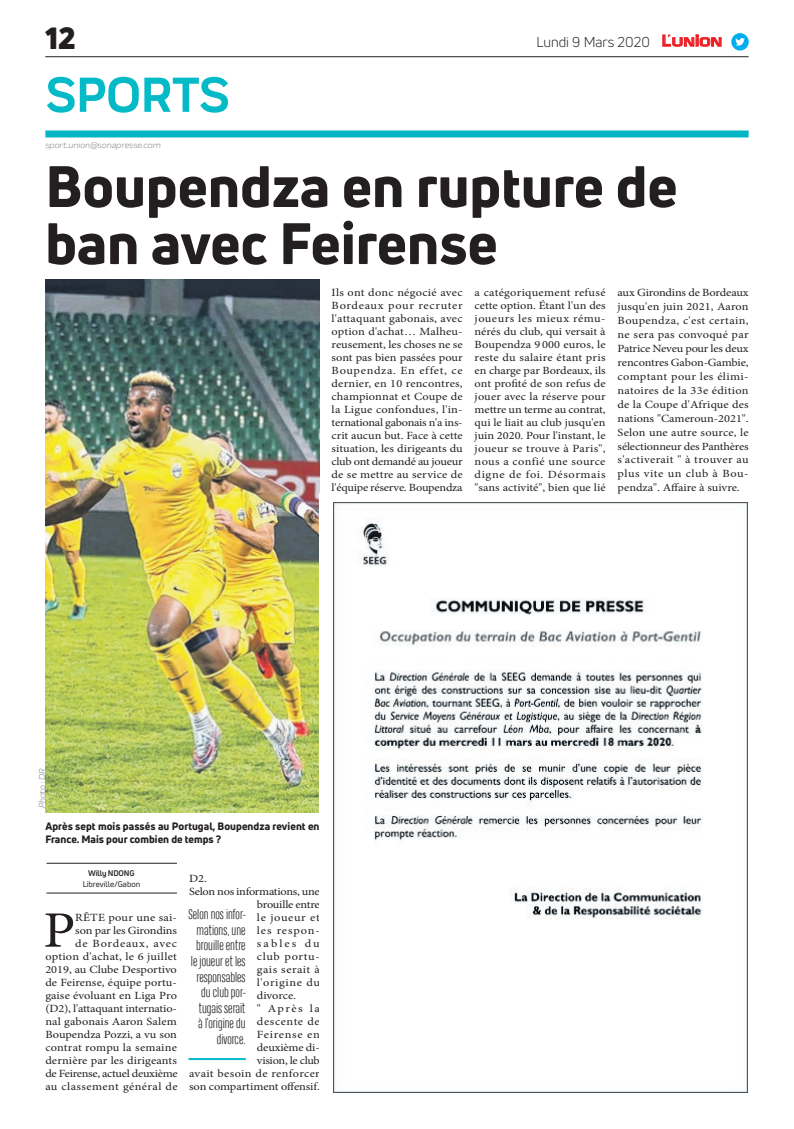
<style>
.page{position:relative;width:794px;height:1129px;background:#fff}
.page>*{position:absolute;margin:0;border:0;box-sizing:border-box;transform-origin:0 0}
.t1{font:800 57px/57px "Uni Neue";color:#231f20}
.t2{font:700 51px "Praktika";color:#03bac6}
.t3{font:51px "Minion Pro";color:#231f20;scale:1.12 1}
.t4{font:900 30px "Uni Neue";color:#231f20}
.t5{font:14px "Uni Neue";color:#231f20}
.t6{font:300 13px/15.6px "Heading Compressed Pro";color:#231f20;text-align:right}
.t7{font:11px/13px "Minion Pro";letter-spacing:.005em;color:#231f20;text-align:justify;scale:1.12 1}
.t8{font:11px "Minion Pro";letter-spacing:-.025em;color:#231f20;scale:1.12 1}
.t9{font:11px "Minion Pro";letter-spacing:.05em;color:#231f20;scale:1.12 1}
.t10{font:11px "Minion Pro";letter-spacing:.03em;color:#231f20;scale:1.12 1}
.t11{font:11px "Minion Pro";letter-spacing:-.02em;color:#231f20;scale:1.12 1}
.t12{font:11px "Minion Pro";letter-spacing:.04em;color:#231f20;scale:1.12 1}
.t13{font:11px "Minion Pro";letter-spacing:-.015em;color:#231f20;scale:1.12 1}
.t14{font:11px "Minion Pro";letter-spacing:.07em;color:#231f20;scale:1.12 1}
.t15{font:11px "Minion Pro";letter-spacing:.045em;color:#231f20;scale:1.12 1}
.t16{font:11px "Minion Pro";letter-spacing:.055em;color:#231f20;scale:1.12 1}
.t17{font:11px "Minion Pro";letter-spacing:.17em;color:#231f20;scale:1.12 1}
.t18{font:800 10.5px/12.6px "Uni Neue";color:#231f20}
.t19{font:italic 9px "Praktika";color:#818386}
.t20{font:8px "Uni Neue";color:#231f20}
.t21{font:700 8px "Uni Neue";letter-spacing:-.02em;color:#231f20}
.s1{font-family:"Eurostile";font-weight:600;font-size:14.9px;color:#ee1d23}
.s2{font-family:"Eurostile";font-weight:600;font-size:11.4px;color:#ee1d23}
</style>
<div class="page">
<hr style="left:45px;top:56px;width:703px;height:1px;background:#231f20">
<div style="left:45px;top:130px;width:703px;height:7px;background:#04b6c5"></div>
<svg style="left:662px;top:34px;width:60px;height:13px"></svg>
<div style="left:731px;top:33px;width:17px;height:18px;background:#00aeef;border-radius:50%"></div>
<svg style="left:735px;top:38px;width:10px;height:8px"></svg>
<hr style="left:188px;top:1057px;width:58px;height:2px;background:#03bac6">
<hr style="left:46px;top:892px;width:131px;height:1px;background:#231f20">
<hr style="left:46px;top:862px;width:131px;height:1px;background:#231f20">
<img style="left:45px;top:279px;width:275px;height:533px">
<img style="left:333px;top:502px;width:414px;height:589px">
<h3 class="t4" style="left:45px;top:17px;width:32px">12</h3>
<h2 class="t2" style="left:46px;top:54px;width:185px">SPORTS</h2>
<p class="t19" style="left:45px;top:139px;width:117px">sport.union@sonapresse.com</p>
<p class="t5" style="left:536px;top:33px;width:187px">Lundi 9 Mars 2020 <span class="s1">L</span><span class="s2">UNION</span></p>
<h1 class="t1" style="left:45px;top:157px;width:634px">Boupendza en rupture de ban avec Feirense</h1>
<p class="t7" style="left:332px;top:286px;width:118px">Ils ont donc négocié avec Bordeaux pour recruter l'attaquant gabonais, avec option d'achat… Malheu&shy;reusement, les choses ne se sont pas bien passées pour Boupendza. En effet, ce dernier, en 10 rencontres, championnat et Coupe de la Ligue confondues, l'in&shy;ternational gabonais n'a ins&shy;crit aucun but. Face à cette situation, les dirigeants du club ont demandé au joueur de se mettre au service de l'équipe réserve. Boupendza</p>
<p class="t7" style="left:474px;top:286px;width:118px">a catégoriquement refusé cette option. Étant l'un des joueurs les mieux rému&shy;nérés du club, qui versait à Boupendza 9 000 euros, le reste du salaire étant pris en charge par Bordeaux, ils ont profité de son refus de jouer avec la réserve pour mettre un terme au contrat, qui le liait au club jusqu'en juin 2020. Pour l'instant, le joueur se trouve à Paris", nous a confié une source digne de foi. Désormais "sans activité", bien que lié</p>
<p class="t7" style="left:617px;top:286px;width:118px;line-height:13.9px">aux Girondins de Bordeaux jusqu'en juin 2021, Aaron Boupendza, c'est certain, ne sera pas convoqué par Patrice Neveu pour les deux rencontres Gabon-Gambie, comptant pour les élimi&shy;natoires de la 33e édition de la Coupe d'Afrique des nations "Cameroun-2021".<br>Selon une autre source, le sélectionneur des Panthères s'activerait " à trouver au plus vite un club à Bou&shy;pendza". Affaire à suivre.</p>
<p class="t19" style="left:36px;top:808px;width:41px;rotate:-90deg">Photo : DR</p>
<p class="t18" style="left:45px;top:819px;width:276px">Après sept mois passés au Portugal, Boupendza revient en<br>France. Mais pour combien de temps ?</p>
<p class="t21" style="left:88px;top:868px;width:48px">Willy NDONG</p>
<p class="t20" style="left:83px;top:878px;width:59px">Libreville/Gabon</p>
<p class="t7" style="left:45px;top:910px;width:120px;text-align:right">RÊTE pour une sai-<br>son par les Girondins<br>de Bordeaux, avec option d'achat, le 6 juillet<br>2019, au Clube Desportivo de Feirense, équipe portu&shy;gaise évoluant en Liga Pro (D2), l'attaquant internatio&shy;nal gabonais Aaron Salem<br>Boupendza Pozzi, a vu son contrat rompu la semaine dernière par les dirigeants de Feirense, actuel deuxième au classement général de</p>
<h2 class="t3" style="left:43px;top:896px;width:30px">P</h2>
<p class="t7" style="left:189px;top:871px;width:17px">D2.</p>
<p class="t8" style="left:189px;top:883px;width:118px">Selon nos informations, une</p>
<p class="t11" style="left:257px;top:896px;width:58px">brouille entre</p>
<p class="t9" style="left:257px;top:909px;width:58px">le joueur et</p>
<p class="t14" style="left:257px;top:922px;width:58px">les respon-</p>
<p class="t17" style="left:257px;top:935px;width:58px">sables du</p>
<p class="t9" style="left:257px;top:948px;width:58px">club portu-</p>
<p class="t12" style="left:257px;top:961px;width:58px">gais serait à</p>
<p class="t9" style="left:257px;top:974px;width:58px">l'origine du</p>
<p class="t7" style="left:257px;top:988px;width:36px">divorce.</p>
<p class="t7" style="left:257px;top:1001px;width:58px">" Après la</p>
<p class="t15" style="left:257px;top:1013px;width:58px">descente de</p>
<p class="t16" style="left:257px;top:1026px;width:58px">Feirense en</p>
<p class="t13" style="left:257px;top:1039px;width:58px">deuxième di-</p>
<p class="t8" style="left:257px;top:1052px;width:58px">vision, le club</p>
<p class="t10" style="left:189px;top:1065px;width:118px">avait besoin de renforcer</p>
<p class="t7" style="left:189px;top:1079px;width:118px">son compartiment offensif.</p>
<p class="t6" style="left:189px;top:907px;width:58px">Selon nos infor&shy;mations, une brouille entre le joueur et les responsables du club por&shy;tugais serait<br>à l’origine du divorce.</p>
</div>
